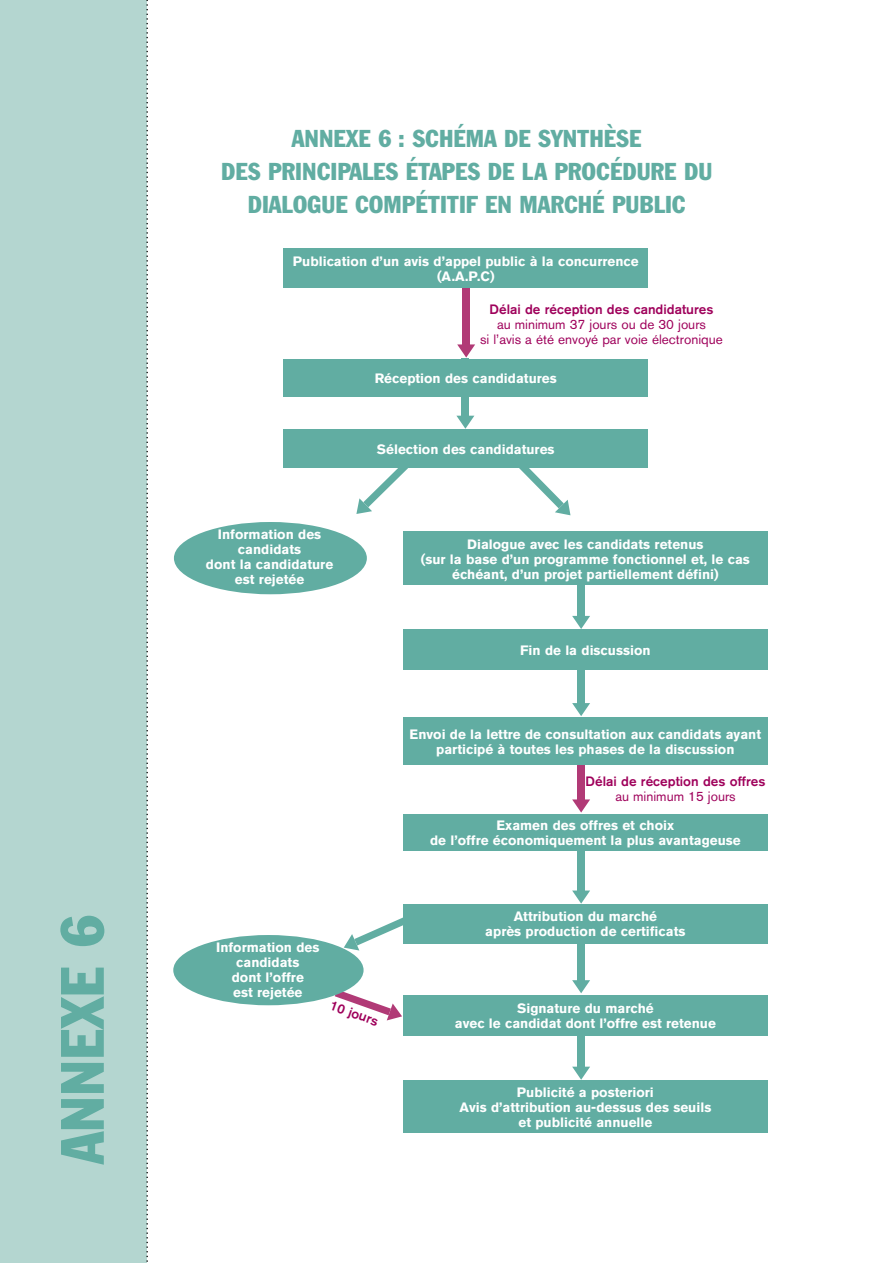
<style>
.page{position:relative;width:893px;height:1263px;background:#fff}
.page>*{position:absolute;margin:0;border:0;box-sizing:border-box;transform-origin:0 0}
.t1{font:condensed 60px "Franklin Gothic BT";color:#61ada2}
.t2{font:condensed 24px/33px "Franklin Gothic BT";color:#61ada2;text-align:center}
.t3{font:700 13.5px/15px "Akzidenz Grotesk BQ";color:#fff;text-align:center}
.t4{font:13.5px/15px "Akzidenz Grotesk BQ";color:#9f005b;text-align:center}
.t5{font:500 13.5px "Akzidenz Grotesk BQ";color:#9f005b}
</style>
<div class="page">
<div style="left:0;top:0;width:147px;height:1263px;background:#b4d6d0"></div>
<svg style="left:146px;top:0;width:2px;height:1262px"></svg>
<div style="left:463px;top:287px;width:7px;height:57px;background:#b13a76"></div>
<svg style="left:457px;top:344px;width:18px;height:14px"></svg>
<svg style="left:335px;top:989px;width:67px;height:31px"></svg>
<div style="left:578px;top:559px;width:7px;height:57px;background:#61ada2"></div>
<svg style="left:572px;top:616px;width:18px;height:13px"></svg>
<div style="left:578px;top:646px;width:7px;height:57px;background:#61ada2"></div>
<svg style="left:572px;top:703px;width:18px;height:13px"></svg>
<div style="left:578px;top:742px;width:7px;height:57px;background:#b13a76"></div>
<svg style="left:572px;top:799px;width:18px;height:13px"></svg>
<div style="left:578px;top:833px;width:7px;height:57px;background:#61ada2"></div>
<svg style="left:572px;top:890px;width:18px;height:14px"></svg>
<div style="left:578px;top:923px;width:7px;height:57px;background:#61ada2"></div>
<svg style="left:572px;top:980px;width:18px;height:13px"></svg>
<div style="left:578px;top:1009px;width:7px;height:58px;background:#61ada2"></div>
<svg style="left:572px;top:1067px;width:18px;height:13px"></svg>
<div style="left:462px;top:359px;width:7px;height:57px;background:#61ada2"></div>
<svg style="left:456px;top:416px;width:18px;height:13px"></svg>
<div style="left:284px;top:249px;width:364px;height:39px;background:#61ada2"></div>
<div style="left:284px;top:429px;width:364px;height:39px;background:#61ada2"></div>
<div style="left:284px;top:359px;width:364px;height:37px;background:#61ada2"></div>
<div style="left:403px;top:531px;width:364px;height:54px;background:#61ada2"></div>
<div style="left:403px;top:629px;width:364px;height:41px;background:#61ada2"></div>
<div style="left:403px;top:717px;width:364px;height:48px;background:#61ada2"></div>
<div style="left:403px;top:814px;width:364px;height:37px;background:#61ada2"></div>
<div style="left:403px;top:904px;width:364px;height:39px;background:#61ada2"></div>
<div style="left:403px;top:995px;width:364px;height:40px;background:#61ada2"></div>
<div style="left:403px;top:1080px;width:364px;height:52px;background:#61ada2"></div>
<div style="left:174px;top:522px;width:193px;height:72px;background:#61ada2;border-radius:50%"></div>
<div style="left:173px;top:935px;width:191px;height:70px;background:#61ada2;border-radius:50%"></div>
<svg style="left:356px;top:468px;width:52px;height:46px"></svg>
<svg style="left:519px;top:468px;width:51px;height:47px"></svg>
<svg style="left:344px;top:917px;width:65px;height:33px"></svg>
<h1 class="t1" style="left:43px;top:1164px;width:251px;rotate:-90deg">ANNEXE 6</h1>
<h2 class="t2" style="left:221px;top:121px;width:493px">ANN EXE 6 : SCHÉMA DE SYNTHÈSE<br>DES PRINCIPALES ÉTAPES DE LA PROCÉDURE DU<br>DIALOGUE COMPÉTITIF EN MARCHÉ PUBLIC</h2>
<p class="t3" style="left:293px;top:254px;width:347px">Publication d’un avis d’appel public à la concurrence (A.A.P.C)</p>
<p class="t5" style="left:490px;top:301px;width:225px">Délai de réception des candidatures</p>
<p class="t4" style="left:480px;top:317px;width:244px">au minimum 37 jours ou de 30 jours<br>si l’avis a été envoyé par voie électronique</p>
<p class="t3" style="left:375px;top:371px;width:184px">Réception des candidatures</p>
<p class="t3" style="left:206px;top:526px;width:129px">Information des candidats<br>dont la candidature est rejetée</p>
<p class="t3" style="left:377px;top:442px;width:179px">Sélection des candidatures</p>
<p class="t3" style="left:421px;top:536px;width:331px">Dialogue avec les candidats retenus<br>(sur la base d’un programme fonctionnel et, le cas échéant, d’un projet partiellement défini)</p>
<p class="t3" style="left:520px;top:643px;width:132px">Fin de la discussion</p>
<p class="t3" style="left:410px;top:727px;width:353px">Envoi de la lettre de consultation aux candidats ayant participé à toutes les phases de la discussion</p>
<p class="t5" style="left:586px;top:773px;width:181px">Délai de réception des offres</p>
<p class="t4" style="left:615px;top:789px;width:122px">au minimum 15 jours</p>
<p class="t3" style="left:430px;top:818px;width:312px">Examen des offres et choix<br>de l’offre économiquement la plus avantageuse</p>
<p class="t3" style="left:485px;top:909px;width:202px">Attribution du marché<br>après production de certificats</p>
<p class="t3" style="left:216px;top:939px;width:105px">Information des candidats<br>dont l’offre<br>est rejetée</p>
<p class="t5" style="left:333px;top:997px;width:52px;rotate:19deg">10 jours</p>
<p class="t3" style="left:455px;top:1000px;width:262px">Signature du marché<br>avec le candidat dont l’offre est retenue</p>
<p class="t3" style="left:459px;top:1084px;width:253px">Publicité a posteriori<br>Avis d’attribution au-dessus des seuils et publicité annuelle</p>
</div>
